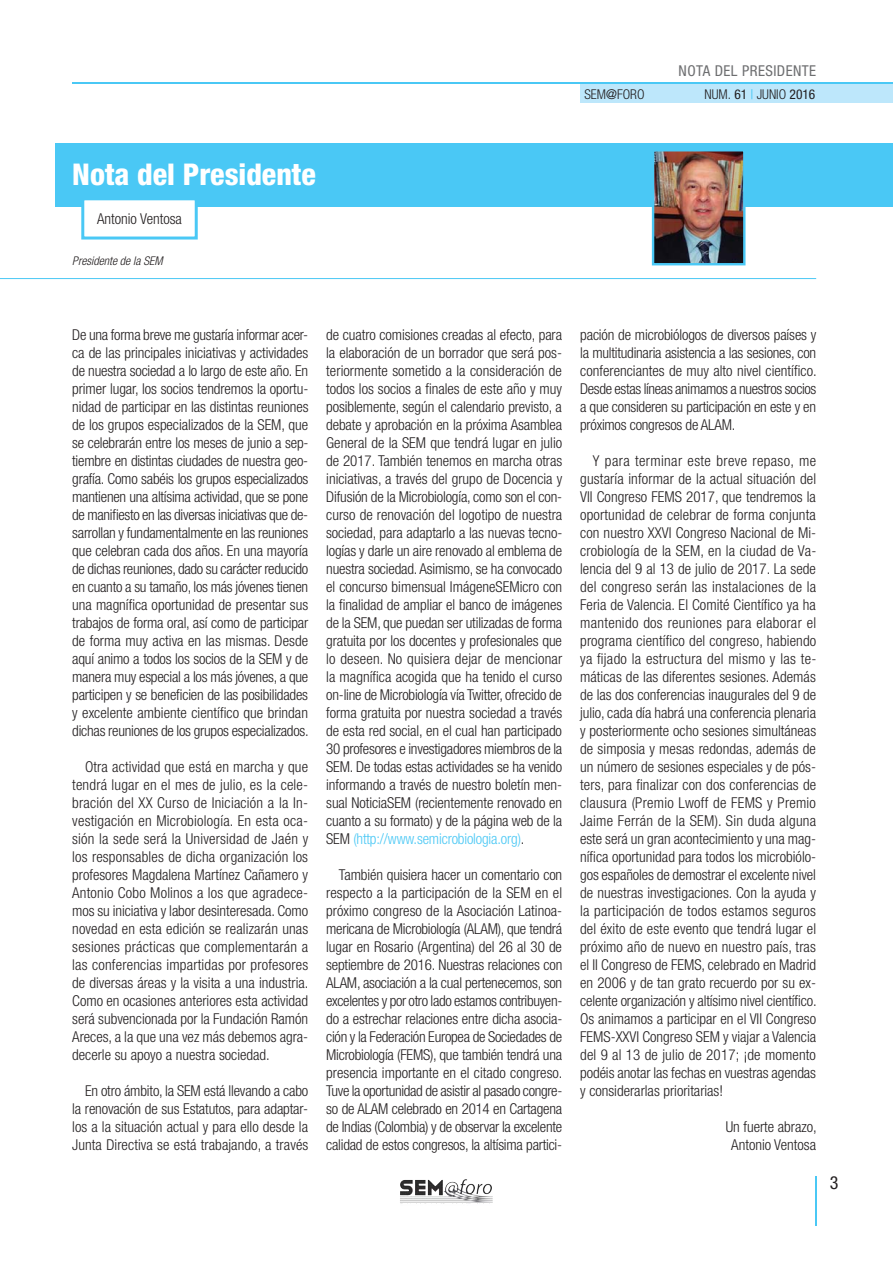
<style>
.page{position:relative;width:893px;height:1263px;background:#fff}
.page>*{position:absolute;margin:0;border:0;box-sizing:border-box;transform-origin:0 0}
.t1{font:800 condensed 30px "Helvetica Neue LT Std";color:#fff}
.t2{font:condensed 18px "Helvetica Neue LT Std";color:#231f20}
.t3{font:300 condensed 15px/18px "Helvetica Neue LT Std";letter-spacing:-.005em;color:#231f20;text-align:justify}
.t4{font:condensed 15px "Helvetica Neue LT Std";letter-spacing:.03em;color:#6d6e70}
.t5{font:300 condensed 13.5px "Helvetica Neue LT Std";color:#231f20}
.t6{font:italic 300 condensed 12px "Helvetica Neue LT Std";color:#231f20}
.s1{font-weight:400}
.s2{font-weight:400;color:#4ac8f5}
.s3{color:#4ac8f5}
</style>
<div class="page">
<img style="left:443px;top:1179px;width:22px;height:16px">
<div style="left:580px;top:84px;width:313px;height:19px;background:#bde7fb"></div>
<hr style="left:72px;top:82px;width:821px;height:2px;background:#4ac8f5">
<hr style="left:815px;top:1176px;width:2px;height:50px;background:#4ac8f5">
<div style="left:55px;top:143px;width:838px;height:64px;background:#4ac8f5"></div>
<div style="left:83px;top:199px;width:113px;height:39px;background:#fff"></div>
<div style="left:81px;top:197px;width:117px;height:43px;border:3px solid #4ac8f5"></div>
<hr style="left:0;top:278px;width:816px;height:1px;background:#4ac8f5">
<img style="left:655px;top:152px;width:87px;height:110px">
<div style="left:652px;top:149px;width:93px;height:116px;border:2px solid #4ac8f5"></div>
<p class="t4" style="left:679px;top:62px;width:139px">NOTA DEL PRESIDENTE</p>
<p class="t5" style="left:584px;top:89px;width:62px">SEM<span class="s1">@</span>FORO</p>
<p class="t5" style="left:705px;top:89px;width:112px">NUM. <span class="s1">61</span> <span class="s2">|</span> JUNIO <span class="s1">2016</span></p>
<h1 class="t1" style="left:72px;top:157px;width:245px">Nota del Presidente</h1>
<p class="t3" style="left:97px;top:211px;width:86px">Antonio Ventosa</p>
<p class="t6" style="left:72px;top:254px;width:92px">Presidente de la SEM</p>
<p class="t3" style="left:72px;top:327px;width:238px">De una forma breve me gustaría informar acer&shy;ca de las principales iniciativas y actividades de nuestra sociedad a lo largo de este año. En primer lugar, los socios tendremos la oportu&shy;nidad de participar en las distintas reuniones de los grupos especializados de la SEM, que se celebrarán entre los meses de junio a sep&shy;tiembre en distintas ciudades de nuestra geo&shy;grafía. Como sabéis los grupos especializados mantienen una altísima actividad, que se pone de manifiesto en las diversas iniciativas que de&shy;sarrollan y fundamentalmente en las reuniones que celebran cada dos años. En una mayoría de dichas reuniones, dado su carácter reducido en cuanto a su tamaño, los más jóvenes tienen una magnífica oportunidad de presentar sus trabajos de forma oral, así como de participar de forma muy activa en las mismas. Desde aquí animo a todos los socios de la SEM y de manera muy especial a los más jóvenes, a que participen y se beneficien de las posibilidades y excelente ambiente científico que brindan dichas reuniones de los grupos especializados.</p>
<p class="t3" style="left:72px;top:759px;width:238px;text-indent:13px">Otra actividad que está en marcha y que tendrá lugar en el mes de julio, es la cele&shy;bración del XX Curso de Iniciación a la In&shy;vestigación en Microbiología. En esta oca&shy;sión la sede será la Universidad de Jaén y los responsables de dicha organización los profesores Magdalena Martínez Cañamero y Antonio Cobo Molinos a los que agradece&shy;mos su iniciativa y labor desinteresada. Como novedad en esta edición se realizarán unas sesiones prácticas que complementarán a las conferencias impartidas por profesores de diversas áreas y la visita a una industria.<br>Como en ocasiones anteriores esta actividad será subvencionada por la Fundación Ramón Areces, a la que una vez más debemos agra&shy;decerle su apoyo a nuestra sociedad.</p>
<p class="t3" style="left:72px;top:1083px;width:238px;text-indent:13px">En otro ámbito, la SEM está llevando a cabo la renovación de sus Estatutos, para adaptar&shy;los a la situación actual y para ello desde la Junta Directiva se está trabajando, a través</p>
<p class="t3" style="left:326px;top:327px;width:238px">de cuatro comisiones creadas al efecto, para la elaboración de un borrador que será pos&shy;teriormente sometido a la consideración de todos los socios a finales de este año y muy posiblemente, según el calendario previsto, a debate y aprobación en la próxima Asamblea General de la SEM que tendrá lugar en julio de 2017. También tenemos en marcha otras iniciativas, a través del grupo de Docencia y Difusión de la Microbiología, como son el con&shy;curso de renovación del logotipo de nuestra sociedad, para adaptarlo a las nuevas tecno&shy;logías y darle un aire renovado al emblema de nuestra sociedad. Asimismo, se ha convocado el concurso bimensual ImágeneSEMicro con la finalidad de ampliar el banco de imágenes de la SEM, que puedan ser utilizadas de forma gratuita por los docentes y profesionales que lo deseen. No quisiera dejar de mencionar la magnífica acogida que ha tenido el curso on-line de Microbiología vía Twitter, ofrecido de forma gratuita por nuestra sociedad a través de esta red social, en el cual han participado 30 profesores e investigadores miembros de la SEM. De todas estas actividades se ha venido informando a través de nuestro boletín men&shy;sual NoticiaSEM (recientemente renovado en cuanto a su formato) y de la página web de la SEM <span class="s3">(http://www.semicrobiologia.org)</span>.</p>
<p class="t3" style="left:326px;top:867px;width:238px;text-indent:13px">También quisiera hacer un comentario con respecto a la participación de la SEM en el próximo congreso de la Asociación Latinoa&shy;mericana de Microbiología (ALAM), que tendrá lugar en Rosario (Argentina) del 26 al 30 de septiembre de 2016. Nuestras relaciones con ALAM, asociación a la cual pertenecemos, son excelentes y por otro lado estamos contribuyen&shy;do a estrechar relaciones entre dicha asocia&shy;ción y la Federación Europea de Sociedades de Microbiología (FEMS), que también tendrá una presencia importante en el citado congreso.<br>Tuve la oportunidad de asistir al pasado congre&shy;so de ALAM celebrado en 2014 en Cartagena de Indias (Colombia) y de observar la excelente calidad de estos congresos, la altísima partici-</p>
<p class="t3" style="left:580px;top:327px;width:238px">pación de microbiólogos de diversos países y la multitudinaria asistencia a las sesiones, con conferenciantes de muy alto nivel científico.<br>Desde estas líneas animamos a nuestros socios a que consideren su participación en este y en próximos congresos de ALAM.</p>
<p class="t3" style="left:580px;top:453px;width:238px;text-indent:13px">Y para terminar este breve repaso, me gustaría informar de la actual situación del VII Congreso FEMS 2017, que tendremos la oportunidad de celebrar de forma conjunta con nuestro XXVI Congreso Nacional de Mi&shy;crobiología de la SEM, en la ciudad de Va&shy;lencia del 9 al 13 de julio de 2017. La sede del congreso serán las instalaciones de la Feria de Valencia. El Comité Científico ya ha mantenido dos reuniones para elaborar el programa científico del congreso, habiendo ya fijado la estructura del mismo y las te&shy;máticas de las diferentes sesiones. Además de las dos conferencias inaugurales del 9 de julio, cada día habrá una conferencia plenaria y posteriormente ocho sesiones simultáneas de simposia y mesas redondas, además de un número de sesiones especiales y de pós&shy;ters, para finalizar con dos conferencias de clausura (Premio Lwoff de FEMS y Premio Jaime Ferrán de la SEM). Sin duda alguna este será un gran acontecimiento y una mag&shy;nífica oportunidad para todos los microbiólo&shy;gos españoles de demostrar el excelente nivel de nuestras investigaciones. Con la ayuda y la participación de todos estamos seguros del éxito de este evento que tendrá lugar el próximo año de nuevo en nuestro país, tras el II Congreso de FEMS, celebrado en Madrid en 2006 y de tan grato recuerdo por su ex&shy;celente organización y altísimo nivel científico.<br>Os animamos a participar en el VII Congreso FEMS-XXVI Congreso SEM y viajar a Valencia del 9 al 13 de julio de 2017; ¡de momento podéis anotar las fechas en vuestras agendas y considerarlas prioritarias!</p>
<p class="t3" style="left:726px;top:1119px;width:93px;text-align:center">Un fuerte abrazo,<br>Antonio Ventosa</p>
<p class="t2" style="left:830px;top:1173px;width:10px">3</p>
</div>
